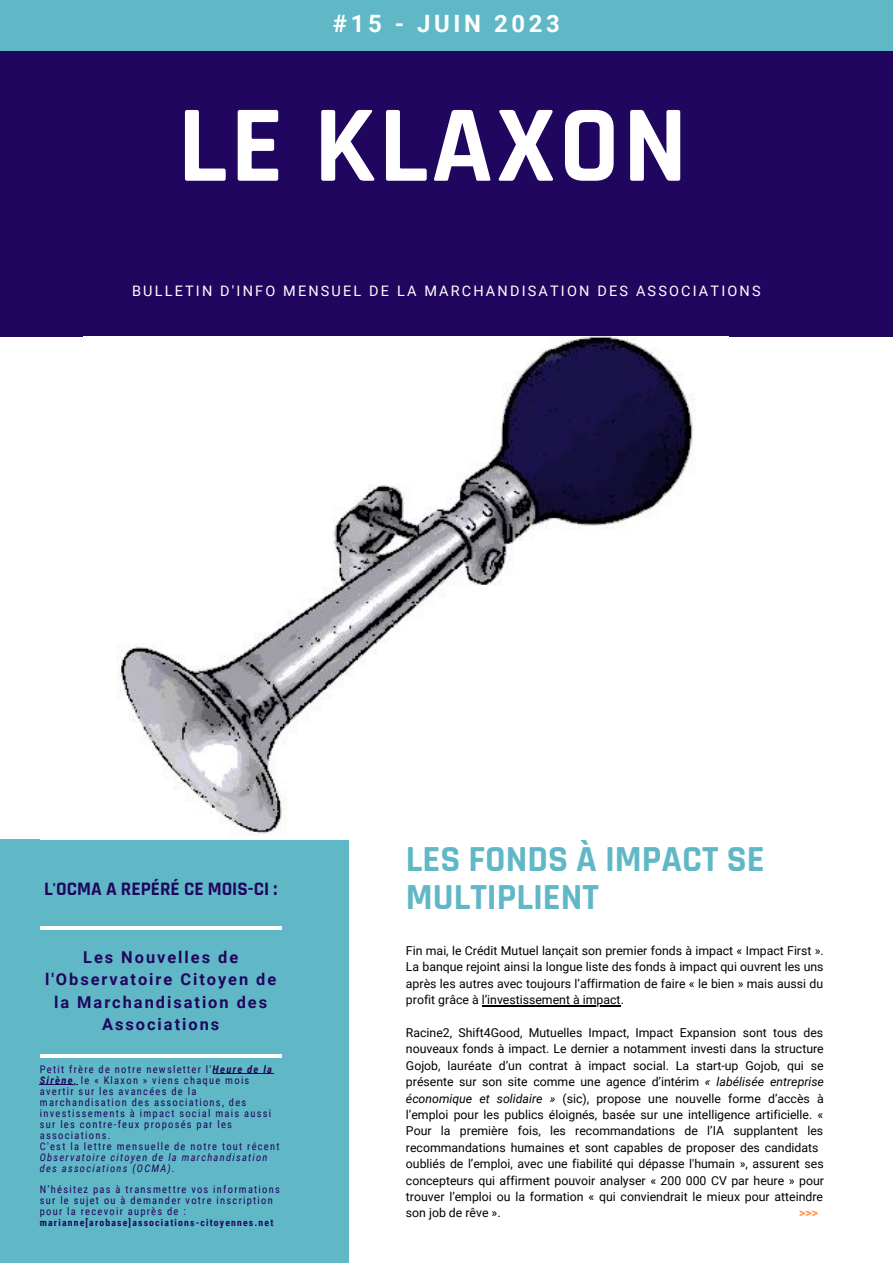
<style>
.page{position:relative;width:893px;height:1264px;background:#fff}
.page>*{position:absolute;margin:0;border:0;box-sizing:border-box;transform-origin:0 0}
.t1{font:700 110.1px "Rajdhani";letter-spacing:.03em;color:#fff}
.t2{font:700 37.05px/38.2px "Rajdhani";color:#60b7c6}
.t3{font:700 23.85px "Roboto";letter-spacing:.15em;color:#fff}
.t4{font:700 19.2px "Rajdhani";color:#20065f}
.t5{font:700 16.35px/22.5px "Roboto";letter-spacing:.12em;color:#20065f;text-align:center}
.t6{font:14.4px "Roboto";letter-spacing:.15em;color:#fff}
.t7{font:12.3px/16.4px "Roboto";color:#000;text-align:justify}
.t8{font:700 12.3px "Roboto";color:#ff914d}
.t9{font:10.5px/10.9px "Roboto Condensed";letter-spacing:.12em;color:#20065f}
.t10{font:italic 10.5px/10.9px "Roboto Condensed";letter-spacing:.12em;color:#20065f}
.t11{font:700 9.75px "Roboto Condensed";letter-spacing:.12em;color:#20065f}
.s1{font-weight:700;font-style:italic}
.s2{font-style:normal}
.s3{font-style:italic}
</style>
<div class="page">
<div style="left:0;top:839px;width:348px;height:423px;background:#60b7c6"></div>
<div style="left:0;top:37px;width:892px;height:299px;background:#20065f"></div>
<div style="left:0;top:0;width:892px;height:51px;background:#60b7c6"></div>
<hr style="left:40px;top:926px;width:241px;height:4px;background:#fff">
<hr style="left:40px;top:1054px;width:241px;height:3px;background:#fff">
<img style="left:117px;top:337px;width:578px;height:499px">
<hr style="left:482px;top:1005px;width:138px;height:1px;background:#000">
<hr style="left:213px;top:1073px;width:60px;height:1px;background:#20065f">
<hr style="left:40px;top:1084px;width:34px;height:1px;background:#20065f">
<p class="t3" style="left:333px;top:10px;width:228px">#15 - JUIN 2023</p>
<p class="t1" style="left:178px;top:78px;width:511px">LE KLAXON</p>
<p class="t6" style="left:132px;top:282px;width:630px">BULLETIN D'INFO MENSUEL DE LA MARCHANDISATION DES ASSOCIATIONS</p>
<p class="t4" style="left:44px;top:877px;width:235px">L'OCMA A REPÉRÉ CE MOIS-CI :</p>
<p class="t5" style="left:45px;top:945px;width:233px">Les Nouvelles de l'Observatoire Citoyen de la Marchandisation des<br>Associations</p>
<p class="t9" style="left:40px;top:1063px;width:234px">Petit frère de notre newsletter l'<span class="s1">Heure de la Sirène</span>, le « Klaxon » viens chaque mois avertir sur les avancées de la marchandisation des associations, des investissements à impact social mais aussi sur les contre-feux proposés par les associations.</p>
<p class="t10" style="left:40px;top:1140px;width:241px"><span class="s2">C'est la lettre mensuelle de notre tout récent<br></span>Observatoire citoyen de la marchandisation des associations (OCMA).</p>
<p class="t9" style="left:40px;top:1184px;width:241px">N’hésitez pas à transmettre vos informations sur le sujet ou à demander votre inscription pour la recevoir auprès de :</p>
<p class="t11" style="left:40px;top:1216px;width:235px">marianne[arobase]associations-citoyennes.net</p>
<p class="t2" style="left:406px;top:841px;width:360px">LES FONDS À IMPACT SE<br>MULTIPLIENT</p>
<p class="t7" style="left:406px;top:942px;width:419px">Fin mai, le Crédit Mutuel lançait son premier fonds à impact « Impact First ».<br>La banque rejoint ainsi la longue liste des fonds à impact qui ouvrent les uns après les autres avec toujours l’affirmation de faire « le bien » mais aussi du profit grâce à l’investissement à impact.</p>
<p class="t7" style="left:406px;top:1024px;width:419px;text-align:left">Racine2, Shift4Good, Mutuelles Impact, Impact Expansion sont tous des nouveaux fonds à impact. Le dernier a notamment investi dans la structure Gojob, lauréate d’un contrat à impact social. La start-up Gojob, qui se présente sur son site comme une agence d’intérim <span class="s3">« labélisée entreprise économique et solidaire »</span> (sic), propose une nouvelle forme d’accès à l’emploi pour les publics éloignés, basée sur une intelligence artificielle. « Pour la première fois, les recommandations de l’IA supplantent les recommandations humaines et sont capables de proposer des candidats oubliés de l’emploi, avec une fiabilité qui dépasse l'humain », assurent ses concepteurs qui affirment pouvoir analyser « 200 000 CV par heure » pour trouver l’emploi ou la formation « qui conviendrait le mieux pour atteindre son job de rêve ».</p>
<p class="t8" style="left:799px;top:1205px;width:21px">&gt;&gt;&gt;</p>
</div>
